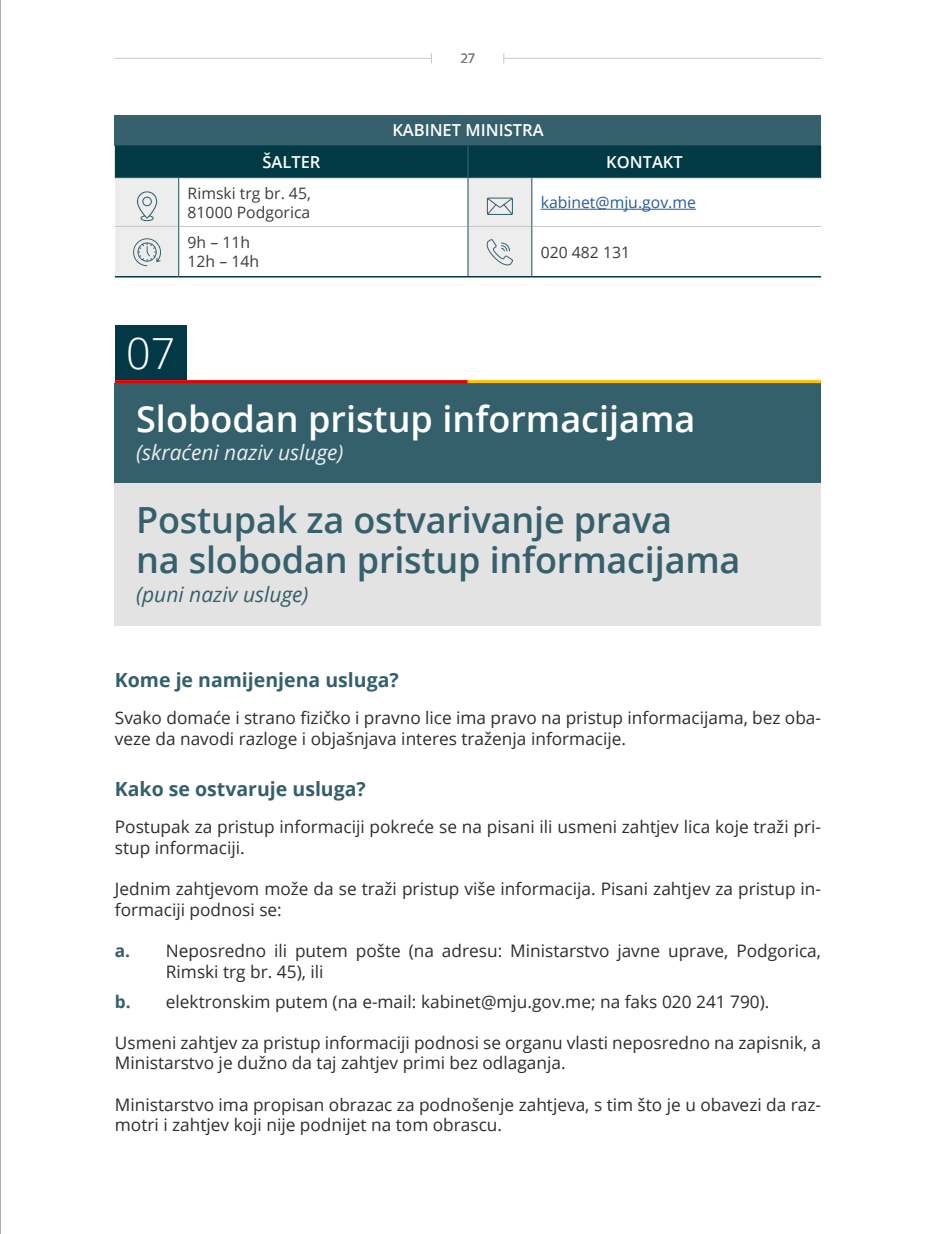
<style>
.page{position:relative;width:936px;height:1234px;background:#fff}
.page>*{position:absolute;margin:0;border:0;box-sizing:border-box;transform-origin:0 0}
.t1{font:300 42.9px "Open Sans";color:#fff}
.t2{font:600 36px/40.5px "Open Sans";letter-spacing:-.005em;color:#35606c}
.t3{font:600 36px "Open Sans";color:#fff}
.t4{font:italic 21px "Open Sans";color:#ededed}
.t5{font:italic 21px "Open Sans";color:#35606c}
.Glavni_naslovi{font:700 19.5px "Open Sans";color:#34606c}
.Glavni_tekst{font:17.25px/20.5px "Open Sans";color:#2e2d2c}
.BULITI_brojevi{font:17.25px/21px "Open Sans";color:#2e2d2c}
.t6{font:600 16.5px "Open Sans";color:#fff}
.t7{font:15.75px/18.9px "Open Sans";color:#3c3c3b}
.t8{font:15.75px "Open Sans";color:#275b9b}
.t9{font:13.5px "Centrale Sans";color:#7c7b7b}
.s1{font-weight:700;color:#34606c}
</style>
<div class="page">
<hr style="left:0;top:0;width:1px;height:1233px;background:#575756">
<hr style="left:115px;top:58px;width:317px;height:1px;background:#c6c6c6">
<hr style="left:504px;top:58px;width:317px;height:1px;background:#c6c6c6">
<div style="left:115px;top:383px;width:706px;height:100px;background:#34606c"></div>
<div style="left:115px;top:483px;width:706px;height:142px;background:#e3e3e3"></div>
<div style="left:115px;top:325px;width:72px;height:55px;background:#033946"></div>
<hr style="left:115px;top:380px;width:353px;height:3px;background:#e30000">
<hr style="left:467px;top:380px;width:354px;height:3px;background:#ffbf00">
<div style="left:115px;top:177px;width:64px;height:100px;background:#ededed"></div>
<div style="left:468px;top:177px;width:63px;height:100px;background:#ededed"></div>
<svg style="left:133px;top:238px;width:28px;height:28px"></svg>
<svg style="left:137px;top:191px;width:20px;height:30px"></svg>
<svg style="left:487px;top:197px;width:26px;height:18px"></svg>
<svg style="left:486px;top:239px;width:27px;height:26px"></svg>
<div style="left:115px;top:115px;width:706px;height:30px;background:#35606c"></div>
<div style="left:115px;top:145px;width:706px;height:32px;background:#013945"></div>
<hr style="left:115px;top:226px;width:63px;height:1px;background:#c6c6c6">
<hr style="left:179px;top:226px;width:288px;height:1px;background:#c6c6c6">
<hr style="left:468px;top:226px;width:63px;height:1px;background:#c6c6c6">
<hr style="left:532px;top:226px;width:289px;height:1px;background:#c6c6c6">
<hr style="left:115px;top:177px;width:64px;height:1px;background:#34606c">
<hr style="left:179px;top:177px;width:289px;height:1px;background:#34606c">
<hr style="left:468px;top:177px;width:63px;height:1px;background:#34606c">
<hr style="left:531px;top:177px;width:290px;height:1px;background:#34606c">
<hr style="left:178px;top:178px;width:1px;height:48px;background:#34606c">
<hr style="left:467px;top:178px;width:1px;height:48px;background:#34606c">
<hr style="left:531px;top:178px;width:1px;height:48px;background:#34606c">
<hr style="left:178px;top:226px;width:1px;height:50px;background:#34606c">
<hr style="left:467px;top:226px;width:1px;height:50px;background:#34606c">
<hr style="left:531px;top:226px;width:1px;height:50px;background:#34606c">
<hr style="left:115px;top:276px;width:64px;height:1px;background:#033946">
<hr style="left:179px;top:276px;width:289px;height:1px;background:#033946">
<hr style="left:468px;top:276px;width:63px;height:1px;background:#033946">
<hr style="left:531px;top:276px;width:290px;height:1px;background:#033946">
<hr style="left:467px;top:145px;width:1px;height:32px;background:#34606c">
<hr style="left:540px;top:209px;width:156px;height:1px;background:#275b9b">
<p class="t9" style="left:460px;top:51px;width:16px">27</p>
<p class="t6" style="left:392px;top:119px;width:153px">KABINET MINISTRA</p>
<p class="t6" style="left:262px;top:150px;width:60px">ŠALTER</p>
<p class="t6" style="left:606px;top:150px;width:78px">KONTAKT</p>
<p class="t7" style="left:188px;top:183px;width:125px">Rimski trg br. 45,<br>81000 Podgorica</p>
<p class="t8" style="left:540px;top:191px;width:157px">kabinet@mju.gov.me</p>
<p class="t7" style="left:188px;top:232px;width:64px">9h – 11h</p>
<p class="t7" style="left:188px;top:251px;width:73px">12h – 14h</p>
<p class="t7" style="left:540px;top:242px;width:91px">020 482 131</p>
<p class="t1" style="left:126px;top:324px;width:51px">07</p>
<p class="t3" style="left:136px;top:394px;width:560px">Slobodan pristup informacijama</p>
<p class="t4" style="left:136px;top:438px;width:209px">(skraćeni naziv usluge)</p>
<p class="t2" style="left:136px;top:498px;width:606px">Postupak za ostvarivanje prava<br>na slobodan pristup informacijama</p>
<p class="t5" style="left:136px;top:579px;width:174px">(puni naziv usluge)</p>
<p class="Glavni_naslovi" style="left:115px;top:665px;width:285px">Kome je namijenjena usluga?</p>
<p class="Glavni_tekst" style="left:115px;top:707px;width:707px">Svako domaće i strano fizičko i pravno lice ima pravo na pristup informacijama, bez oba&shy;veze da navodi razloge i objašnjava interes traženja informacije.</p>
<p class="Glavni_naslovi" style="left:115px;top:774px;width:252px">Kako se ostvaruje usluga?</p>
<p class="Glavni_tekst" style="left:115px;top:816px;width:707px">Postupak za pristup informaciji pokreće se na pisani ili usmeni zahtjev lica koje traži pri&shy;stup informaciji.</p>
<p class="Glavni_tekst" style="left:115px;top:877px;width:707px">Jednim zahtjevom može da se traži pristup više informacija. Pisani zahtjev za pristup in&shy;formaciji podnosi se:</p>
<p class="BULITI_brojevi" style="left:166px;top:939px;width:656px;text-indent:-51px"><span class="s1">a.</span> Neposredno ili putem pošte (na adresu: Ministarstvo javne uprave, Podgorica,<br>Rimski trg br. 45), ili</p>
<p class="BULITI_brojevi" style="left:115px;top:990px;width:656px"><span class="s1">b.</span> elektronskim putem (na e-mail: kabinet@mju.gov.me; na faks 020 241 790).</p>
<p class="Glavni_tekst" style="left:115px;top:1031px;width:707px">Usmeni zahtjev za pristup informaciji podnosi se organu vlasti neposredno na zapisnik, a<br>Ministarstvo je dužno da taj zahtjev primi bez odlaganja.</p>
<p class="Glavni_tekst" style="left:115px;top:1093px;width:707px">Ministarstvo ima propisan obrazac za podnošenje zahtjeva, s tim što je u obavezi da raz&shy;motri i zahtjev koji nije podnijet na tom obrascu.</p>
</div>
